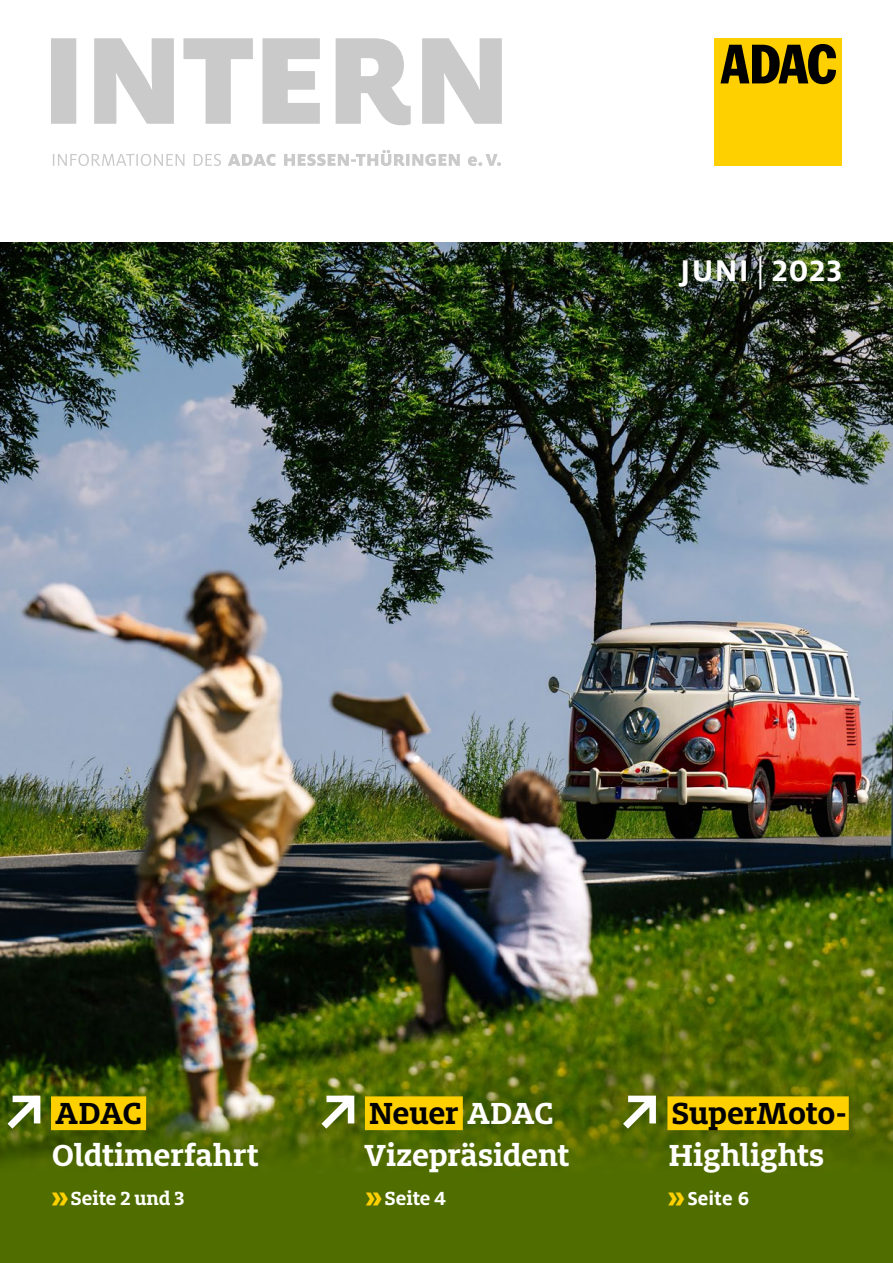
<style>
.page{position:relative;width:893px;height:1263px;background:#fff}
.page>*{position:absolute;margin:0;border:0;box-sizing:border-box;transform-origin:0 0}
.t1{font:700 33.75px/41.2px "Milo Slab ADAC";letter-spacing:-.005em;color:#fff}
.t2{font:700 33.75px "Milo Slab ADAC";letter-spacing:-.01em;color:#000}
.t3{font:700 33px "Milo ADAC";letter-spacing:.04em;color:#fff}
.t4{font:700 21px "Milo Slab ADAC";color:#fff}
.t5{font:700 21px "Milo ADAC";color:#fff}
.s1{font-weight:400}
.s2{font-family:"Milo ADAC";font-size:33px;color:#ffd000}
.s3{color:#000}
.s4{font-size:33px;color:#ffd000}
</style>
<div class="page">
<div style="left:0;top:242px;width:893px;height:1021px;background:#506e00"></div>
<img style="left:0;top:243px;width:893px;height:926px">
<div style="left:714px;top:38px;width:128px;height:128px;background:#ffd000"></div>
<svg style="left:720px;top:44px;width:116px;height:40px"></svg>
<svg style="left:53px;top:150px;width:448px;height:16px"></svg>
<svg style="left:51px;top:38px;width:451px;height:87px"></svg>
<div style="left:365px;top:1096px;width:98px;height:34px;background:#ffd000"></div>
<svg style="left:321px;top:1095px;width:33px;height:33px"></svg>
<div style="left:51px;top:1096px;width:95px;height:34px;background:#ffd000"></div>
<svg style="left:8px;top:1095px;width:32px;height:33px"></svg>
<div style="left:667px;top:1096px;width:182px;height:34px;background:#ffd000"></div>
<svg style="left:623px;top:1095px;width:33px;height:33px"></svg>
<p class="t3" style="left:680px;top:252px;width:163px">JUNI <span class="s1">|</span> 2023</p>
<p class="t2" style="left:55px;top:1092px;width:88px">ADAC</p>
<p class="t1" style="left:52px;top:1133px;width:208px">Oldtimerfahrt</p>
<p class="t4" style="left:51px;top:1185px;width:135px"><span class="s2">››</span>Seite 2 und 3</p>
<p class="t1" style="left:364px;top:1092px;width:207px"><span class="s3">Neuer</span> ADAC<br>Vizepräsident</p>
<p class="t4" style="left:365px;top:1185px;width:83px"><span class="s2">››</span>Seite 4</p>
<p class="t2" style="left:672px;top:1092px;width:177px">SuperMoto-</p>
<p class="t1" style="left:669px;top:1133px;width:157px">Highlights</p>
<p class="t5" style="left:668px;top:1187px;width:83px"><span class="s4">››</span>Seite 6</p>
</div>
